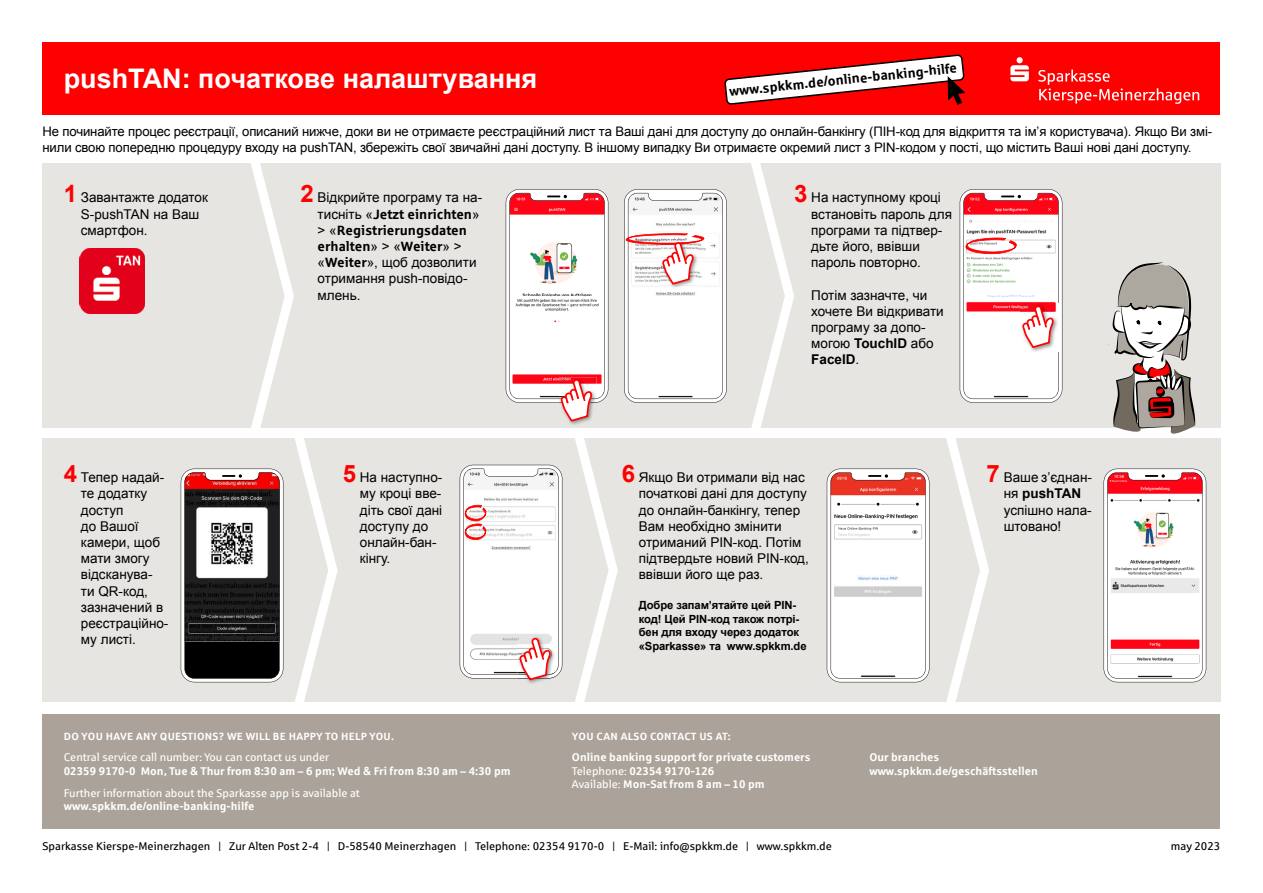
<style>
.page{position:relative;width:1263px;height:893px;background:#fff}
.page>*{position:absolute;margin:0;border:0;box-sizing:border-box;transform-origin:0 0}
.t1{font:700 27px "Arial";color:#fff}
.t2{font:13.5px/16.2px "Arial";color:#000}
.t3{font:700 13.5px/16.2px "Sparkasse Rg";color:#000}
.t4{font:13.2px/15.8px "Arial";letter-spacing:-.01em;color:#000}
.t5{font:700 11.25px/13.5px "Sparkasse Rg";color:#fff}
.t6{font:11.25px "Sparkasse Rg";color:#000}
.t7{font:700 11.25px/13.5px "Arial";letter-spacing:-.01em;color:#000}
.t8{font:11.25px "Sparkasse Rg";color:#fff}
.t9{font:700 10.5px "Sparkasse Rg";letter-spacing:.025em;color:#fff}
.s1{font-weight:700;font-size:24px;color:#f00}
.s2{font-weight:700}
.s3{font-family:"Arial";font-weight:400}
.s4{font-family:"Sparkasse Rg";font-weight:700}
.s5{font-weight:400}
</style>
<div class="page">
<div style="left:43px;top:164px;width:1178px;height:538px;background:#e7e5e1"></div>
<svg style="left:750px;top:163px;width:44px;height:265px"></svg>
<div style="left:43px;top:43px;width:1177px;height:72px;background:#f00"></div>
<div style="left:28px;top:428px;width:1207px;height:9px;background:#fff"></div>
<svg style="left:1112px;top:262px;width:83px;height:176px"></svg>
<img style="left:80px;top:248px;width:65px;height:66px">
<svg style="left:574px;top:437px;width:44px;height:265px"></svg>
<svg style="left:945px;top:437px;width:44px;height:265px"></svg>
<svg style="left:624px;top:189px;width:103px;height:214px;background:#f3ecec"></svg>
<img style="left:527px;top:680px;width:16px;height:4px">
<svg style="left:460px;top:465px;width:102px;height:215px;background:#f3eeee"></svg>
<svg style="left:960px;top:189px;width:102px;height:214px;background:#f5d5d7"></svg>
<img style="left:570px;top:422px;width:13px;height:3px">
<svg style="left:506px;top:189px;width:102px;height:233px;background:#f2d7d8"></svg>
<svg style="left:181px;top:163px;width:157px;height:539px"></svg>
<svg style="left:827px;top:469px;width:102px;height:213px;background:#f2e5e4"></svg>
<svg style="left:1103px;top:469px;width:103px;height:213px;background:#f0d6d8"></svg>
<svg style="left:724px;top:54px;width:241px;height:51px"></svg>
<svg style="left:1038px;top:69px;width:161px;height:35px"></svg>
<svg style="left:1010px;top:57px;width:19px;height:24px"></svg>
<div style="left:43px;top:714px;width:1177px;height:115px;background:#aba399"></div>
<h1 class="t1" style="left:64px;top:61px;width:475px">pushTAN: початкове налаштування</h1>
<p class="t3" style="left:728px;top:83px;width:230px;rotate:-6deg">www.spkkm.de/online-banking-hilfe</p>
<p class="t4" style="left:43px;top:124px;width:1171px">Не починайте процес реєстрації, описаний нижче, доки ви не отримаєте реєстраційний лист та Ваші дані для доступу до онлайн-банкінгу (ПІН-код для відкриття та ім’я користувача). Якщо Ви змі&shy;нили свою попередню процедуру входу на pushTAN, збережіть свої звичайні дані доступу. В іншому випадку Ви отримаєте окремий лист з PIN-кодом у пості, що містить Ваші нові дані доступу.</p>
<p class="t2" style="left:81px;top:190px;width:129px;text-indent:-17px"><span class="s1">1</span> Завантажте додаток<br>S-pushTAN на Ваш смартфон.</p>
<p class="t2" style="left:301px;top:190px;width:183px"><span class="s1">2</span> Відкрийте програму та на-</p>
<p class="t2" style="left:811px;top:190px;width:142px;text-indent:-17px"><span class="s1">3</span> На наступному кроці встановіть пароль для програми та підтвер&shy;дьте його, ввівши пароль повторно.</p>
<p class="t2" style="left:811px;top:287px;width:134px">Потім зазначте, чи хочете Ви відкривати програму за допо&shy;могою <span class="s2">TouchID</span> або<br><span class="s2">FaceID</span>.</p>
<p class="t3" style="left:318px;top:205px;width:163px"><span class="s3">тисніть «</span>Jetzt einrichten<span class="s3">» ˃ «</span>Registrierungsdaten erhalten<span class="s3">» ˃ «</span>Weiter<span class="s3">» ˃</span></p>
<p class="t2" style="left:318px;top:255px;width:160px">«<span class="s4">Weiter</span>», щоб дозволити отримання push-повідо&shy;млень.</p>
<p class="t2" style="left:81px;top:470px;width:89px;text-indent:-17px"><span class="s1">4</span> Тепер надай&shy;те додатку доступ<br>до Вашої камери, щоб мати змогу відсканува&shy;ти QR-код, зазначений в реєстраційно&shy;му листі.</p>
<p class="t2" style="left:639px;top:470px;width:172px;text-indent:-17px"><span class="s1">6</span> Якщо Ви отримали від нас початкові дані для доступу до онлайн-банкінгу, тепер<br>Вам необхідно змінити отриманий PIN-код. Потім підтвердьте новий PIN-код, ввівши його ще раз.</p>
<p class="t2" style="left:360px;top:470px;width:84px;text-indent:-17px"><span class="s1">5</span> На наступно&shy;му кроці вве&shy;діть свої дані доступу до онлайн-бан&shy;кінгу.</p>
<p class="t7" style="left:639px;top:599px;width:169px">Добре запам’ятайте цей PIN&shy;код! Цей PIN-код також потрі&shy;бен для входу через додаток «Sparkasse» та www.spkkm.de</p>
<p class="t9" style="left:64px;top:726px;width:320px">HABEN SIE NOCH FRAGEN? WIR HELFEN IHNEN GERNE WEITER.</p>
<p class="t9" style="left:476px;top:726px;width:238px">DARÜBER HINAUS ERREICHEN SIE UNS UNTER:</p>
<p class="t9" style="left:64px;top:730px;width:332px">DO YOU HAVE ANY QUESTIONS? WE WILL BE HAPPY TO HELP YOU.</p>
<p class="t8" style="left:64px;top:750px;width:267px">Central service call number: You can contact us under</p>
<p class="t5" style="left:64px;top:764px;width:448px">02359 9170-0 Mon, Tue &amp; Thur from 8:30 am – 6 pm; Wed &amp; Fri from 8:30 am – 4:30 pm</p>
<p class="t8" style="left:64px;top:786px;width:298px">Further information about the Sparkasse app is available at</p>
<p class="t5" style="left:64px;top:799px;width:192px">www.spkkm.de/online-banking-hilfe</p>
<p class="t9" style="left:572px;top:730px;width:160px">YOU CAN ALSO CONTACT US AT:</p>
<p class="t5" style="left:572px;top:750px;width:240px">Online banking support for private customers<br><span class="s5">Telephone:</span> 02354 9170-126<br><span class="s5">Available:</span> Mon-Sat from 8 am – 10 pm</p>
<p class="t2" style="left:1004px;top:470px;width:90px;text-indent:-17px"><span class="s1">7</span> Ваше з’єднан&shy;ня <span class="s2">pushTAN </span>успішно нала&shy;штовано!</p>
<p class="t5" style="left:869px;top:750px;width:170px">Our branches www.spkkm.de/geschäftsstellen</p>
<p class="t6" style="left:43px;top:839px;width:791px">Sparkasse Kierspe-Meinerzhagen | Zur Alten Post 2-4 | D-58540 Meinerzhagen | Telephone: 02354 9170-0 | E-Mail: info@spkkm.de | www.spkkm.de</p>
<p class="t6" style="left:1171px;top:839px;width:51px">may 2023</p>
</div>
